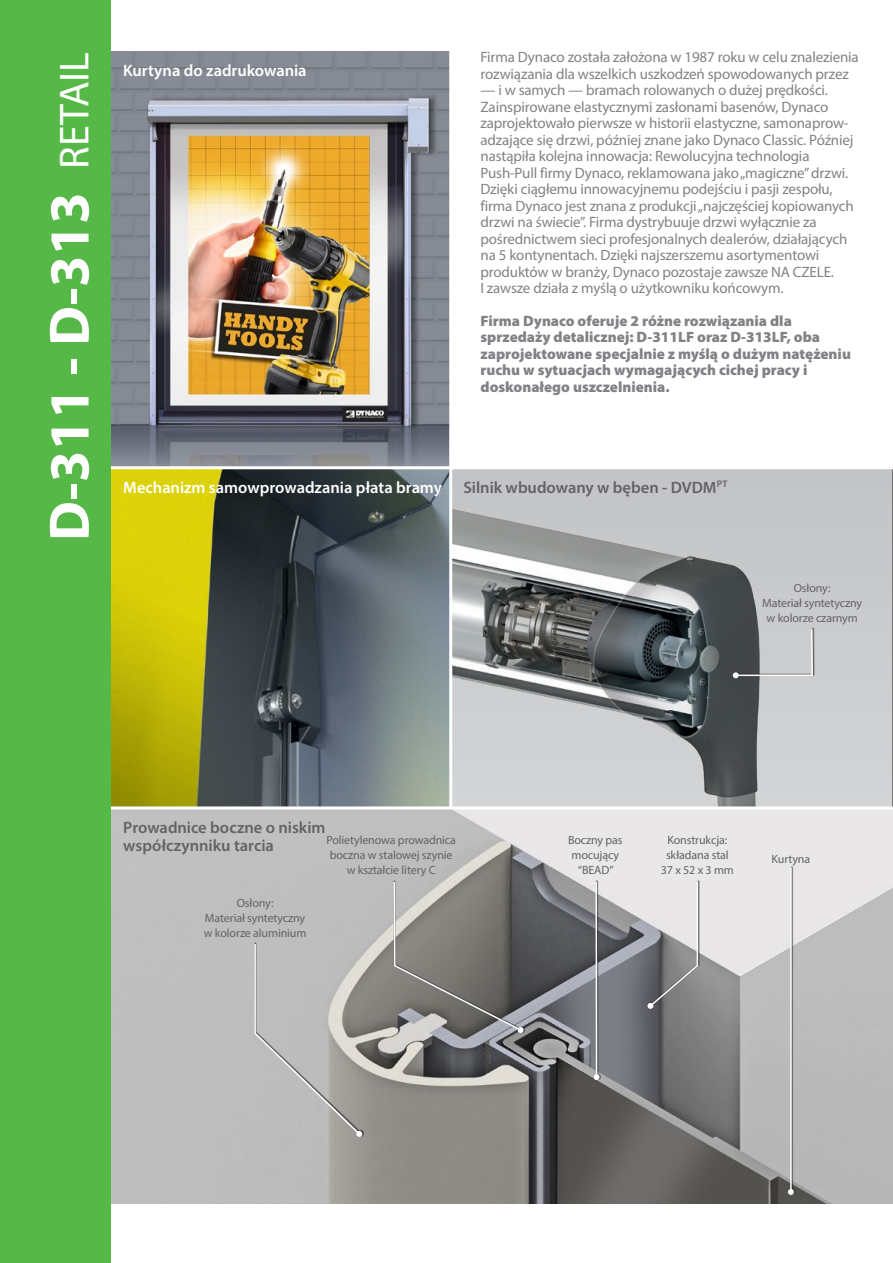
<style>
.page{position:relative;width:893px;height:1263px;background:#fff}
.page>*{position:absolute;margin:0;border:0;box-sizing:border-box;transform-origin:0 0}
.t1{font:700 57px "Myriad Pro";color:#fff}
.Didascalia_Foto{font:600 16.5px/18px "Myriad Pro";letter-spacing:-.005em;color:#636366}
.Didascalia_Foto-2{font:600 16.5px "Myriad Pro";letter-spacing:-.005em;color:#fff}
.Body_10_-_intro_pola{font:15px/16.5px "Myriad Pro";letter-spacing:-.01em;color:#808285}
.Body_10{font:900 15px/16.5px "Myriad Pro";color:#808285}
.t2{font:12px/15px "Myriad Pro";letter-spacing:-.01em;color:#636366;text-align:center}
.s1{font-weight:400;font-size:42px}
</style>
<div class="page">
<img style="left:111px;top:51px;width:338px;height:415px">
<div style="left:451px;top:468px;width:442px;height:340px;background:#c3c4c7"></div>
<img style="left:453px;top:509px;width:438px;height:297px">
<svg style="left:111px;top:469px;width:338px;height:337px;background:#727645"></svg>
<img style="left:111px;top:809px;width:782px;height:394px">
<hr style="left:111px;top:466px;width:782px;height:3px;background:#fff">
<hr style="left:111px;top:806px;width:782px;height:3px;background:#fff">
<hr style="left:449px;top:51px;width:3px;height:757px;background:#fff">
<div style="left:0;top:0;width:111px;height:1263px;background:#56b947"></div>
<svg style="left:733px;top:628px;width:81px;height:50px"></svg>
<svg style="left:647px;top:880px;width:52px;height:129px;background:#acacad"></svg>
<svg style="left:393px;top:880px;width:131px;height:153px;background:#817f7c"></svg>
<svg style="left:254px;top:942px;width:108px;height:195px;background:#b9b8b6"></svg>
<div style="left:593px;top:880px;width:8px;height:200px;background:#231f20;opacity:.75"></div>
<hr style="left:595px;top:882px;width:2px;height:195px;background:#fff">
<svg style="left:594px;top:1074px;width:6px;height:6px"></svg>
<div style="left:788px;top:866px;width:7px;height:329px;background:#231f20;opacity:.75"></div>
<hr style="left:790px;top:868px;width:2px;height:324px;background:#fff">
<svg style="left:788px;top:1189px;width:6px;height:6px"></svg>
<p class="t1" style="left:32px;top:541px;width:490px;rotate:-90deg">D-311 - D-313 <span class="s1">RETAIL</span></p>
<p class="Didascalia_Foto-2" style="left:123px;top:60px;width:185px">Kurtyna do zadrukowania</p>
<p class="Body_10_-_intro_pola" style="left:480px;top:49px;width:380px">Firma Dynaco została założona w 1987 roku w celu znalezienia rozwiązania dla wszelkich uszkodzeń spowodowanych przez</p>
<p class="Body_10_-_intro_pola" style="left:480px;top:82px;width:375px">— i w samych — bramach rolowanych o dużej prędkości.<br>Zainspirowane elastycznymi zasłonami basenów, Dynaco zaprojektowało pierwsze w historii elastyczne, samonaprow&shy;adzające się drzwi, później znane jako Dynaco Classic. Później nastąpiła kolejna innowacja: Rewolucyjna technologia Push-Pull firmy Dynaco, reklamowana jako „magiczne” drzwi.<br>Dzięki ciągłemu innowacyjnemu podejściu i pasji zespołu, firma Dynaco jest znana z produkcji „najczęściej kopiowanych drzwi na świecie”. Firma dystrybuuje drzwi wyłącznie za pośrednictwem sieci profesjonalnych dealerów, działających na 5 kontynentach. Dzięki najszerszemu asortymentowi produktów w branży, Dynaco pozostaje zawsze NA CZELE.<br>I zawsze działa z myślą o użytkowniku końcowym.</p>
<p class="Body_10" style="left:480px;top:312px;width:372px">Firma Dynaco oferuje 2 różne rozwiązania dla sprzedaży detalicznej: D-311LF oraz D-313LF, oba zaprojektowane specjalnie z myślą o dużym natężeniu ruchu w sytuacjach wymagających cichej pracy i doskonałego uszczelnienia.</p>
<p class="Didascalia_Foto-2" style="left:123px;top:477px;width:320px">Mechanizm samowprowadzania płata bramy</p>
<p class="Didascalia_Foto" style="left:463px;top:478px;width:265px">Silnik wbudowany w bęben - DVDM<sup>PT</sup></p>
<p class="t2" style="left:762px;top:580px;width:102px">Osłony:<br>Materiał syntetyczny w kolorze czarnym</p>
<p class="Didascalia_Foto" style="left:123px;top:818px;width:204px">Prowadnice boczne o niskim współczynniku tarcia</p>
<p class="t2" style="left:326px;top:832px;width:131px">Polietylenowa prowadnica boczna w stalowej szynie w kształcie litery C</p>
<p class="t2" style="left:204px;top:896px;width:104px">Osłony:<br>Materiał syntetyczny w kolorze aluminium</p>
<p class="t2" style="left:568px;top:832px;width:56px">Boczny pas mocujący “BEAD”</p>
<p class="t2" style="left:661px;top:832px;width:75px">Konstrukcja: składana stal<br>37 x 52 x 3 mm</p>
<p class="t2" style="left:772px;top:851px;width:40px">Kurtyna</p>
</div>
